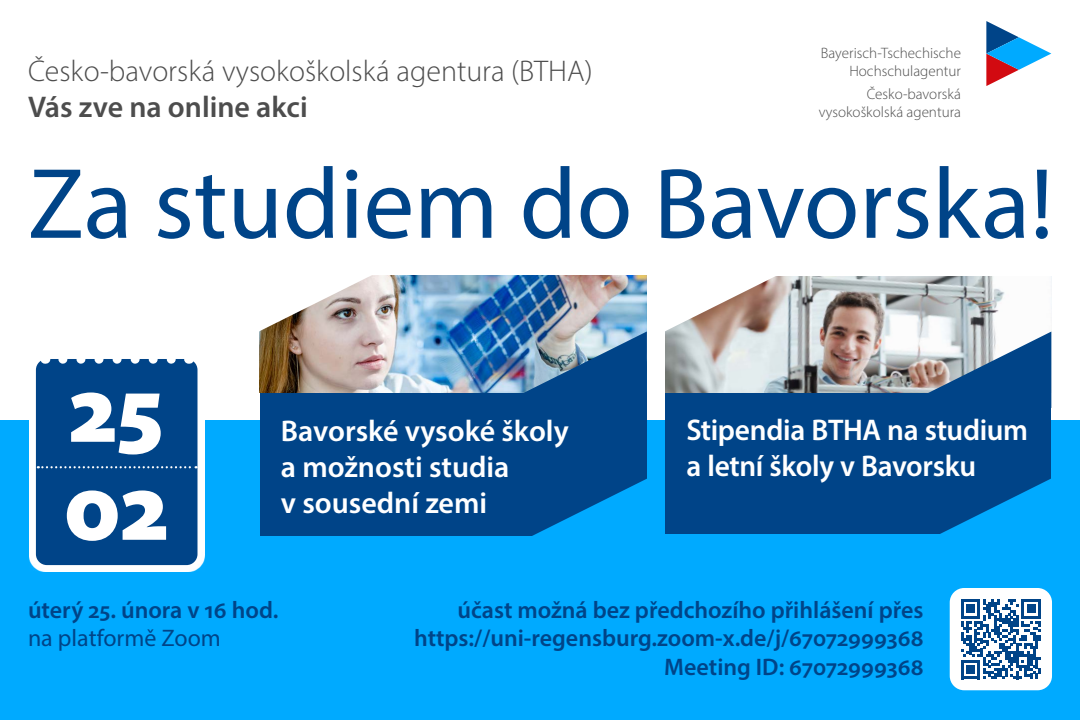
<style>
.page{position:relative;width:1080px;height:720px;background:#fff}
.page>*{position:absolute;margin:0;border:0;box-sizing:border-box;transform-origin:0 0}
.t1{font:101px "Myriad Pro";color:#048}
.t2{font:900 98px/98px "Myriad Pro";color:#fff}
.t3{font:600 30px/36px "Myriad Pro";letter-spacing:-.005em;color:#fff}
.t4{font:300 30px "Myriad Pro";color:#4d4d4d}
.t5{font:600 30px "Myriad Pro";color:#4d4d4d}
.t6{font:600 24px/28.8px "Myriad Pro";color:#048;text-align:right}
.t7{font:24px "Myriad Pro";color:#048}
.t8{font:300 15.1px/18.1px "Myriad Pro";color:#4d4d4d;text-align:right}
</style>
<div class="page">
<div style="left:0;top:421px;width:1080px;height:299px;background:#0af"></div>
<div style="left:665px;top:334px;width:386px;height:200px;background:#048"></div>
<svg style="left:940px;top:478px;width:111px;height:56px"></svg>
<img style="left:665px;top:276px;width:386px;height:116px">
<svg style="left:665px;top:276px;width:113px;height:56px"></svg>
<svg style="left:915px;top:332px;width:136px;height:61px"></svg>
<div style="left:260px;top:334px;width:387px;height:202px;background:#048"></div>
<img style="left:260px;top:276px;width:387px;height:116px">
<svg style="left:532px;top:478px;width:115px;height:58px"></svg>
<img style="left:259px;top:275px;width:115px;height:62px">
<img style="left:510px;top:331px;width:137px;height:62px">
<div style="left:29px;top:352px;width:176px;height:220px;background:#fff"></div>
<div style="left:36px;top:359px;width:162px;height:206px;background:#048;border-radius:11px"></div>
<svg style="left:38px;top:466px;width:159px;height:2px"></svg>
<svg style="left:63px;top:359px;width:113px;height:5px"></svg>
<div style="left:950px;top:588px;width:102px;height:102px;background:#fff;border-radius:14px"></div>
<svg style="left:961px;top:599px;width:80px;height:80px"></svg>
<svg style="left:986px;top:21px;width:65px;height:65px"></svg>
<p class="t4" style="left:28px;top:53px;width:566px">Česko-bavorská vysokoškolská agentura (BTHA)</p>
<p class="t5" style="left:28px;top:88px;width:281px">Vás zve na online akci</p>
<p class="t8" style="left:821px;top:44px;width:142px">Bayerisch-Tschechische<br>Hochschulagentur</p>
<p class="t8" style="left:819px;top:85px;width:144px">Česko-bavorská vysokoškolská agentura</p>
<h1 class="t1" style="left:28px;top:142px;width:1027px">Za studiem do Bavorska!</h1>
<h2 class="t2" style="left:64px;top:356px;width:106px">25<br>02</h2>
<p class="t3" style="left:281px;top:412px;width:289px">Bavorské vysoké školy a možnosti studia<br>v sousední zemi</p>
<p class="t3" style="left:686px;top:412px;width:343px">Stipendia BTHA na studium a letní školy v Bavorsku</p>
<p class="t6" style="left:28px;top:594px;width:252px">úterý 25. února v 16 hod.</p>
<p class="t7" style="left:28px;top:623px;width:195px">na platformě Zoom</p>
<p class="t6" style="left:414px;top:594px;width:511px">účast možná bez předchozího přihlášení přes https://uni-regensburg.zoom-x.de/j/67072999368<br>Meeting ID: 67072999368</p>
</div>
